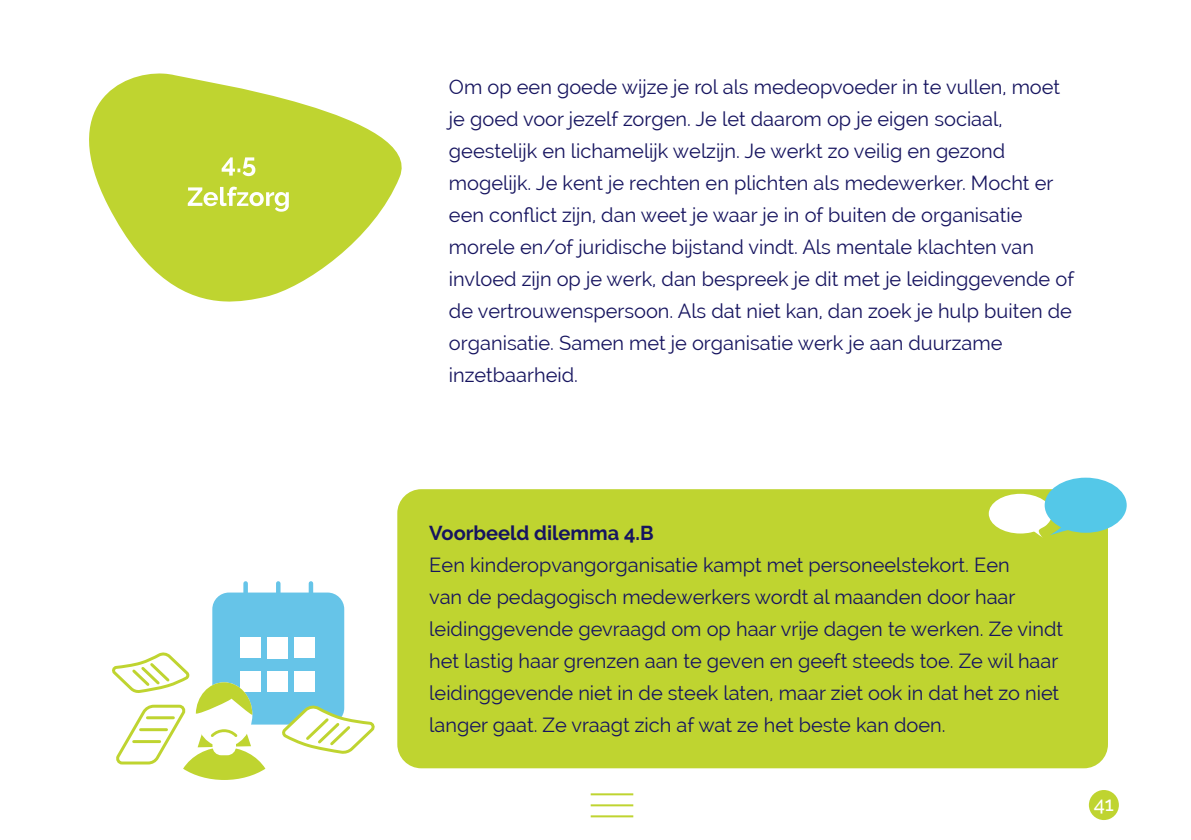
<style>
.page{position:relative;width:1191px;height:840px;background:#fff}
.page>*{position:absolute;margin:0;border:0;box-sizing:border-box;transform-origin:0 0}
.t1{font:700 26px/33.6px "Raleway";color:#fff;text-align:center}
.t2{font:20px/32px "Raleway";color:#16145f}
.t3{font:700 20px "Raleway";color:#16145f}
.t4{font:500 20px "Raleway";color:#fff}
</style>
<div class="page">
<div style="left:1088px;top:789px;width:30px;height:30px;background:#bfd430;border-radius:50%"></div>
<hr style="left:590px;top:792px;width:43px;height:2px;background:#bfd430">
<hr style="left:590px;top:803px;width:43px;height:2px;background:#bfd430">
<hr style="left:590px;top:814px;width:43px;height:2px;background:#bfd430">
<svg style="left:89px;top:73px;width:313px;height:229px;fill:#bfd430"></svg>
<div style="left:397px;top:489px;width:711px;height:278px;background:#bfd430;border-radius:24px"></div>
<div style="left:212px;top:592px;width:132px;height:132px;background:#66c4e8;border-radius:17px"></div>
<div style="left:243px;top:583px;width:5px;height:28px;background:#66c4e8"></div>
<hr style="left:276px;top:583px;width:4px;height:28px;background:#66c4e8">
<hr style="left:309px;top:583px;width:4px;height:28px;background:#66c4e8">
<div style="left:240px;top:637px;width:20px;height:21px;background:#fff"></div>
<div style="left:267px;top:637px;width:21px;height:21px;background:#fff"></div>
<div style="left:295px;top:637px;width:20px;height:21px;background:#fff"></div>
<div style="left:267px;top:671px;width:21px;height:20px;background:#fff"></div>
<div style="left:295px;top:671px;width:20px;height:20px;background:#fff"></div>
<svg style="left:279px;top:705px;width:96px;height:49px"></svg>
<svg style="left:112px;top:652px;width:153px;height:127px"></svg>
<hr style="left:147px;top:715px;width:26px;height:3px;background:#bfd430">
<hr style="left:141px;top:727px;width:25px;height:3px;background:#bfd430">
<hr style="left:134px;top:739px;width:26px;height:3px;background:#bfd430">
<svg style="left:988px;top:477px;width:138px;height:60px"></svg>
<h1 class="t1" style="left:187px;top:146px;width:105px">4.5<br>Zelfzorg</h1>
<p class="t2" style="left:449px;top:70px;width:627px">Om op een goede wijze je rol als medeopvoeder in te vullen, moet je goed voor jezelf zorgen. Je let daarom op je eigen sociaal, geestelijk en lichamelijk welzijn. Je werkt zo veilig en gezond mogelijk. Je kent je rechten en plichten als medewerker. Mocht er een conflict zijn, dan weet je waar je in of buiten de organisatie morele en/of juridische bijstand vindt. Als mentale klachten van invloed zijn op je werk, dan bespreek je dit met je leidinggevende of de vertrouwenspersoon. Als dat niet kan, dan zoek je hulp buiten de organisatie. Samen met je organisatie werk je aan duurzame inzetbaarheid.</p>
<p class="t3" style="left:429px;top:521px;width:226px">Voorbeeld dilemma 4.B</p>
<p class="t2" style="left:429px;top:548px;width:635px">Een kinderopvangorganisatie kampt met personeelstekort. Een<br>van de pedagogisch medewerkers wordt al maanden door haar leidinggevende gevraagd om op haar vrije dagen te werken. Ze vindt het lastig haar grenzen aan te geven en geeft steeds toe. Ze wil haar leidinggevende niet in de steek laten, maar ziet ook in dat het zo niet langer gaat. Ze vraagt zich af wat ze het beste kan doen.</p>
<p class="t4" style="left:1093px;top:791px;width:22px">41</p>
</div>
